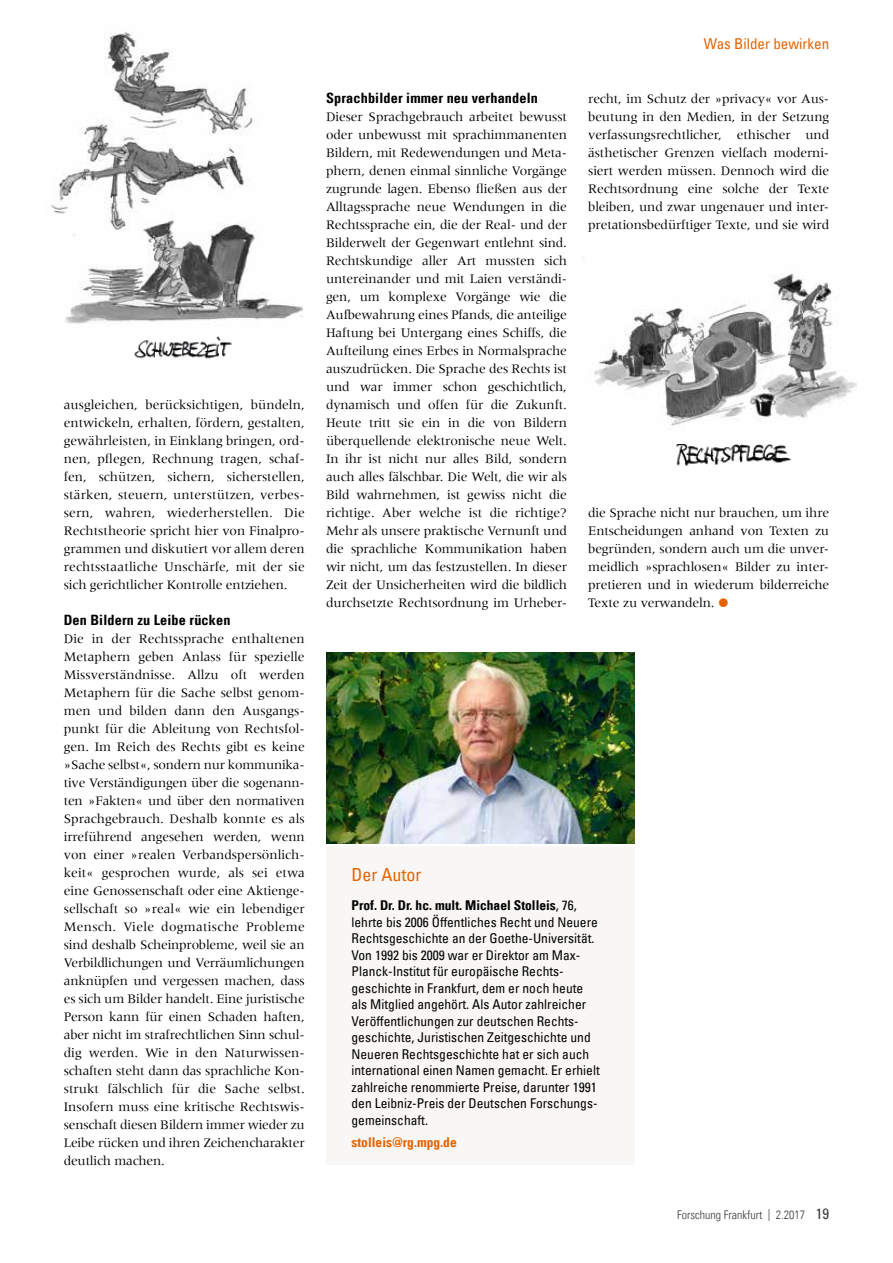
<style>
.page{position:relative;width:893px;height:1263px;background:#fff}
.page>*{position:absolute;margin:0;border:0;box-sizing:border-box;transform-origin:0 0}
.t1{font:condensed 18px "Univers Com 57";color:#e56302}
.t2{font:condensed 15px "Univers Com 57";color:#e56302}
.t3{font:14.25px "Univers Com 67 Bold Cond";letter-spacing:.01em;color:#000}
.t4{font:13.5px/18px "Meridien";letter-spacing:-.01em;color:#000;text-align:justify}
.t5{font:condensed 13.5px/16.5px "Univers Com 57";color:#000}
.t6{font:13.5px "Univers Com 67 Bold Cond";color:#000}
.t7{font:13.5px "Univers Com 67 Bold Cond";color:#e56302}
.t8{font:12px "Univers Com 47 Light Cond";color:#3b3b3a}
.s1{font-family:"Univers Com 57";font-stretch:condensed}
.s2{font-family:"Univers Com 57";font-stretch:condensed;font-size:15px}
</style>
<div class="page">
<div style="left:326px;top:846px;width:308px;height:319px;background:#f9f7f5"></div>
<img style="left:326px;top:653px;width:308px;height:190px">
<img style="left:594px;top:274px;width:262px;height:155px">
<img style="left:676px;top:445px;width:115px;height:21px">
<img style="left:51px;top:31px;width:251px;height:293px">
<img style="left:134px;top:337px;width:98px;height:22px">
<p class="t4" style="left:64px;top:396px;width:242px">ausgleichen, berücksichtigen, bündeln, entwickeln, erhalten, fördern, gestalten, gewährleisten, in Einklang bringen, ord&shy;nen, pflegen, Rechnung tragen, schaf&shy;fen, schützen, sichern, sicherstellen, stärken, steuern, unterstützen, verbes&shy;sern, wahren, wiederherstellen. Die Rechtstheorie spricht hier von Finalpro&shy;grammen und diskutiert vor allem deren rechtsstaatliche Unschärfe, mit der sie sich gerichtlicher Kontrolle entziehen.</p>
<p class="t3" style="left:64px;top:611px;width:168px">Den Bildern zu Leibe rücken</p>
<p class="t4" style="left:64px;top:630px;width:242px">Die in der Rechtssprache enthaltenen Metaphern geben Anlass für spezielle Missverständnisse. Allzu oft werden Metaphern für die Sache selbst genom&shy;men und bilden dann den Ausgangs&shy;punkt für die Ableitung von Rechtsfol&shy;gen. Im Reich des Rechts gibt es keine »Sache selbst«, sondern nur kommunika&shy;tive Verständigungen über die sogenann&shy;ten »Fakten« und über den normativen Sprachgebrauch. Deshalb konnte es als irreführend angesehen werden, wenn von einer »realen Verbandspersönlich&shy;keit« gesprochen wurde, als sei etwa eine Genossenschaft oder eine Aktienge&shy;sellschaft so »real« wie ein lebendiger Mensch. Viele dogmatische Probleme sind deshalb Scheinprobleme, weil sie an Verbildlichungen und Verräumlichungen anknüpfen und vergessen machen, dass es sich um Bilder handelt. Eine juristische Person kann für einen Schaden haften, aber nicht im strafrechtlichen Sinn schul&shy;dig werden. Wie in den Naturwissen&shy;schaften steht dann das sprachliche Kon&shy;strukt fälschlich für die Sache selbst.<br>Insofern muss eine kritische Rechtswis&shy;senschaft diesen Bildern immer wieder zu Leibe rücken und ihren Zeichencharakter deutlich machen.</p>
<p class="t3" style="left:326px;top:89px;width:213px">Sprachbilder immer neu verhandeln</p>
<p class="t4" style="left:326px;top:108px;width:242px">Dieser Sprachgebrauch arbeitet bewusst oder unbewusst mit sprachimmanenten Bildern, mit Redewendungen und Meta&shy;phern, denen einmal sinnliche Vorgänge zugrunde lagen. Ebenso fließen aus der Alltagssprache neue Wendungen in die Rechtssprache ein, die der Real- und der Bilderwelt der Gegenwart entlehnt sind.<br>Rechtskundige aller Art mussten sich untereinander und mit Laien verständi&shy;gen, um komplexe Vorgänge wie die Aufbewahrung eines Pfands, die anteilige Haftung bei Untergang eines Schiffs, die Aufteilung eines Erbes in Normalsprache auszudrücken. Die Sprache des Rechts ist und war immer schon geschichtlich, dynamisch und offen für die Zukunft.<br>Heute tritt sie ein in die von Bildern überquellende elektronische neue Welt.<br>In ihr ist nicht nur alles Bild, sondern auch alles fälschbar. Die Welt, die wir als Bild wahrnehmen, ist gewiss nicht die richtige. Aber welche ist die richtige?<br>Mehr als unsere praktische Vernunft und die sprachliche Kommunikation haben wir nicht, um das festzustellen. In dieser Zeit der Unsicherheiten wird die bildlich durchsetzte Rechtsordnung im Urheber-</p>
<p class="t2" style="left:704px;top:34px;width:127px">Was Bilder bewirken</p>
<p class="t4" style="left:588px;top:90px;width:242px">recht, im Schutz der »privacy« vor Aus&shy;beutung in den Medien, in der Setzung verfassungsrechtlicher, ethischer und ästhetischer Grenzen vielfach moderni&shy;siert werden müssen. Dennoch wird die Rechtsordnung eine solche der Texte bleiben, und zwar ungenauer und inter&shy;pretationsbedürftiger Texte, und sie wird</p>
<p class="t4" style="left:588px;top:503px;width:242px;text-align:left">die Sprache nicht nur brauchen, um ihre Entscheidungen anhand von Texten zu begründen, sondern auch um die unver&shy;meidlich »sprachlosen« Bilder zu inter&shy;pretieren und in wiederum bilderreiche Texte zu verwandeln.</p>
<h1 class="t1" style="left:352px;top:863px;width:71px">Der Autor</h1>
<p class="t6" style="left:352px;top:897px;width:227px">Prof. Dr. Dr. hc. mult. Michael Stolleis<span class="s1">, 76,</span></p>
<p class="t5" style="left:352px;top:914px;width:250px">lehrte bis 2006 Öffentliches Recht und Neuere Rechtsgeschichte an der Goethe-Universität.<br>Von 1992 bis 2009 war er Direktor am Max-Planck-Institut für europäische Rechts&shy;geschichte in Frankfurt, dem er noch heute als Mitglied angehört. Als Autor zahlreicher Veröffentlichungen zur deutschen Rechts&shy;geschichte, Juristischen Zeitgeschichte und Neueren Rechtsgeschichte hat er sich auch international einen Namen gemacht. Er erhielt zahlreiche renommierte Preise, darunter 1991 den Leibniz-Preis der Deutschen Forschungs&shy;gemeinschaft.</p>
<p class="t7" style="left:352px;top:1134px;width:107px">stolleis@rg.mpg.de</p>
<p class="t8" style="left:677px;top:1208px;width:153px">Forschung Frankfurt | 2.2017 <span class="s2">19</span></p>
</div>
